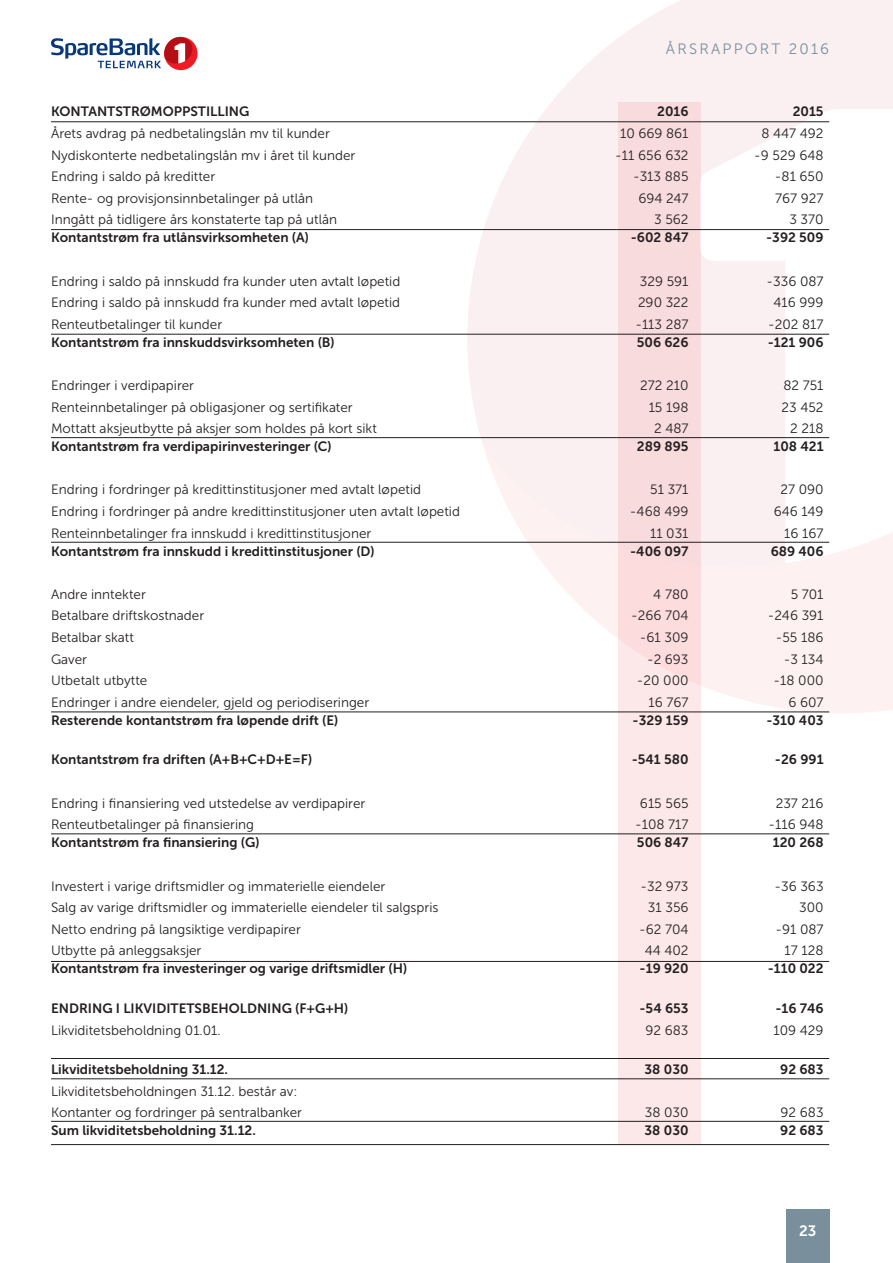
<style>
.page{position:relative;width:893px;height:1263px;background:#fff}
.page>*{position:absolute;margin:0;border:0;box-sizing:border-box;transform-origin:0 0}
.t1{font:15px "Museo Sans 300";letter-spacing:.15em;color:#798f9c}
.t2{font:15px "Museo Sans 700";color:#fff}
.t3{font:13.5px/21.6px "Museo Sans 300";color:#231f20}
.t4{font:13.5px "Museo Sans 700";color:#231f20}
</style>
<div class="page">
<svg style="left:467px;top:601px;width:426px;height:112px;fill:#fef1f2"></svg>
<svg style="left:467px;top:0;width:426px;height:601px;fill:#faf0f1"></svg>
<svg style="left:701px;top:109px;width:192px;height:454px"></svg>
<div style="left:618px;top:102px;width:83px;height:1042px;background:#fcdcdd"></div>
<hr style="left:51px;top:1144px;width:778px;height:1px;background:#231f20">
<hr style="left:51px;top:1078px;width:778px;height:1px;background:#231f20">
<hr style="left:51px;top:121px;width:778px;height:1px;background:#231f20">
<hr style="left:51px;top:229px;width:778px;height:1px;background:#231f20">
<hr style="left:51px;top:334px;width:778px;height:1px;background:#231f20">
<hr style="left:51px;top:437px;width:778px;height:1px;background:#231f20">
<hr style="left:51px;top:542px;width:778px;height:1px;background:#231f20">
<hr style="left:51px;top:711px;width:778px;height:1px;background:#231f20">
<hr style="left:51px;top:833px;width:778px;height:1px;background:#231f20">
<hr style="left:51px;top:961px;width:778px;height:1px;background:#231f20">
<hr style="left:51px;top:1121px;width:778px;height:1px;background:#231f20">
<hr style="left:51px;top:1058px;width:778px;height:1px;background:#231f20">
<svg style="left:164px;top:37px;width:34px;height:33px"></svg>
<svg style="left:51px;top:36px;width:143px;height:32px"></svg>
<div style="left:786px;top:1210px;width:43px;height:53px;background:#798f9c"></div>
<p class="t1" style="left:666px;top:41px;width:165px">ÅRSRAPPORT 2016</p>
<p class="t4" style="left:51px;top:104px;width:200px">KONTANTSTRØMOPPSTILLING</p>
<p class="t4" style="left:657px;top:104px;width:33px">2016</p>
<p class="t4" style="left:793px;top:104px;width:32px">2015</p>
<p class="t3" style="left:51px;top:123px;width:280px">Årets avdrag på nedbetalingslån mv til kunder</p>
<p class="t3" style="left:620px;top:123px;width:70px">10 669 861</p>
<p class="t3" style="left:761px;top:123px;width:64px">8 447 492</p>
<p class="t3" style="left:51px;top:144px;width:306px">Nydiskonterte nedbetalingslån mv i året til kunder</p>
<p class="t3" style="left:615px;top:144px;width:75px">-11 656 632</p>
<p class="t3" style="left:754px;top:144px;width:71px">-9 529 648</p>
<p class="t3" style="left:51px;top:166px;width:166px">Endring i saldo på kreditter</p>
<p class="t3" style="left:633px;top:166px;width:57px">-313 885</p>
<p class="t3" style="left:775px;top:166px;width:50px">-81 650</p>
<p class="t3" style="left:51px;top:187px;width:264px">Rente- og provisjonsinnbetalinger på utlån</p>
<p class="t3" style="left:638px;top:187px;width:52px">694 247</p>
<p class="t3" style="left:775px;top:187px;width:50px">767 927</p>
<p class="t3" style="left:51px;top:209px;width:287px">Inngått på tidligere års konstaterte tap på utlån</p>
<p class="t3" style="left:654px;top:209px;width:36px">3 562</p>
<p class="t3" style="left:789px;top:209px;width:36px">3 370</p>
<p class="t4" style="left:51px;top:230px;width:259px">Kontantstrøm fra utlånsvirksomheten (A)</p>
<p class="t4" style="left:631px;top:230px;width:59px">-602 847</p>
<p class="t4" style="left:766px;top:230px;width:59px">-392 509</p>
<p class="t3" style="left:51px;top:270px;width:351px">Endring i saldo på innskudd fra kunder uten avtalt løpetid</p>
<p class="t3" style="left:640px;top:270px;width:50px">329 591</p>
<p class="t3" style="left:766px;top:270px;width:59px">-336 087</p>
<p class="t3" style="left:51px;top:292px;width:351px">Endring i saldo på innskudd fra kunder med avtalt løpetid</p>
<p class="t3" style="left:638px;top:292px;width:52px">290 322</p>
<p class="t3" style="left:773px;top:292px;width:52px">416 999</p>
<p class="t3" style="left:51px;top:313px;width:173px">Renteutbetalinger til kunder</p>
<p class="t3" style="left:635px;top:313px;width:55px">-113 287</p>
<p class="t3" style="left:768px;top:313px;width:57px">-202 817</p>
<p class="t4" style="left:51px;top:335px;width:285px">Kontantstrøm fra innskuddsvirksomheten (B)</p>
<p class="t4" style="left:637px;top:335px;width:53px">506 626</p>
<p class="t4" style="left:768px;top:335px;width:57px">-121 906</p>
<p class="t3" style="left:51px;top:375px;width:145px">Endringer i verdipapirer</p>
<p class="t3" style="left:640px;top:375px;width:50px">272 210</p>
<p class="t3" style="left:783px;top:375px;width:42px">82 751</p>
<p class="t3" style="left:51px;top:396px;width:303px">Renteinnbetalinger på obligasjoner og sertifikater</p>
<p class="t3" style="left:649px;top:396px;width:41px">15 198</p>
<p class="t3" style="left:781px;top:396px;width:44px">23 452</p>
<p class="t3" style="left:51px;top:418px;width:327px">Mottatt aksjeutbytte på aksjer som holdes på kort sikt</p>
<p class="t3" style="left:654px;top:418px;width:36px">2 487</p>
<p class="t3" style="left:790px;top:418px;width:35px">2 218</p>
<p class="t4" style="left:51px;top:439px;width:282px">Kontantstrøm fra verdipapirinvesteringer (C)</p>
<p class="t4" style="left:637px;top:439px;width:53px">289 895</p>
<p class="t4" style="left:773px;top:439px;width:52px">108 421</p>
<p class="t3" style="left:51px;top:479px;width:372px">Endring i fordringer på kredittinstitusjoner med avtalt løpetid</p>
<p class="t3" style="left:650px;top:479px;width:40px">51 371</p>
<p class="t3" style="left:780px;top:479px;width:45px">27 090</p>
<p class="t3" style="left:51px;top:501px;width:410px">Endring i fordringer på andre kredittinstitusjoner uten avtalt løpetid</p>
<p class="t3" style="left:630px;top:501px;width:60px">-468 499</p>
<p class="t3" style="left:774px;top:501px;width:51px">646 149</p>
<p class="t3" style="left:51px;top:522px;width:322px">Renteinnbetalinger fra innskudd i kredittinstitusjoner</p>
<p class="t3" style="left:650px;top:522px;width:40px">11 031</p>
<p class="t3" style="left:784px;top:522px;width:41px">16 167</p>
<p class="t4" style="left:51px;top:543px;width:325px">Kontantstrøm fra innskudd i kredittinstitusjoner (D)</p>
<p class="t4" style="left:630px;top:543px;width:60px">-406 097</p>
<p class="t4" style="left:771px;top:543px;width:54px">689 406</p>
<p class="t3" style="left:51px;top:583px;width:96px">Andre inntekter</p>
<p class="t3" style="left:653px;top:583px;width:37px">4 780</p>
<p class="t3" style="left:791px;top:583px;width:34px">5 701</p>
<p class="t3" style="left:51px;top:605px;width:155px">Betalbare driftskostnader</p>
<p class="t3" style="left:631px;top:605px;width:59px">-266 704</p>
<p class="t3" style="left:768px;top:605px;width:57px">-246 391</p>
<p class="t3" style="left:51px;top:627px;width:84px">Betalbar skatt</p>
<p class="t3" style="left:640px;top:627px;width:50px">-61 309</p>
<p class="t3" style="left:776px;top:627px;width:49px">-55 186</p>
<p class="t3" style="left:51px;top:648px;width:38px">Gaver</p>
<p class="t3" style="left:647px;top:648px;width:43px">-2 693</p>
<p class="t3" style="left:784px;top:648px;width:41px">-3 134</p>
<p class="t3" style="left:51px;top:670px;width:98px">Utbetalt utbytte</p>
<p class="t3" style="left:637px;top:670px;width:53px">-20 000</p>
<p class="t3" style="left:774px;top:670px;width:52px">-18 000</p>
<p class="t3" style="left:51px;top:691px;width:320px">Endringer i andre eiendeler, gjeld og periodiseringer</p>
<p class="t3" style="left:648px;top:691px;width:42px">16 767</p>
<p class="t3" style="left:788px;top:691px;width:37px">6 607</p>
<p class="t4" style="left:51px;top:713px;width:289px">Resterende kontantstrøm fra løpende drift (E)</p>
<p class="t4" style="left:633px;top:713px;width:57px">-329 159</p>
<p class="t4" style="left:766px;top:713px;width:59px">-310 403</p>
<p class="t4" style="left:51px;top:752px;width:263px">Kontantstrøm fra driften (A+B+C+D+E=F)</p>
<p class="t4" style="left:632px;top:752px;width:58px">-541 580</p>
<p class="t4" style="left:775px;top:752px;width:50px">-26 991</p>
<p class="t3" style="left:51px;top:792px;width:316px">Endring i finansiering ved utstedelse av verdipapirer</p>
<p class="t3" style="left:640px;top:792px;width:50px">615 565</p>
<p class="t3" style="left:776px;top:792px;width:49px">237 216</p>
<p class="t3" style="left:51px;top:814px;width:205px">Renteutbetalinger på finansiering</p>
<p class="t3" style="left:635px;top:814px;width:55px">-108 717</p>
<p class="t3" style="left:768px;top:814px;width:57px">-116 948</p>
<p class="t4" style="left:51px;top:835px;width:210px">Kontantstrøm fra finansiering (G)</p>
<p class="t4" style="left:637px;top:835px;width:53px">506 847</p>
<p class="t4" style="left:773px;top:835px;width:52px">120 268</p>
<p class="t3" style="left:51px;top:875px;width:336px">Investert i varige driftsmidler og immaterielle eiendeler</p>
<p class="t3" style="left:640px;top:875px;width:50px">-32 973</p>
<p class="t3" style="left:774px;top:875px;width:51px">-36 363</p>
<p class="t3" style="left:51px;top:897px;width:389px">Salg av varige driftsmidler og immaterielle eiendeler til salgspris</p>
<p class="t3" style="left:648px;top:897px;width:42px">31 356</p>
<p class="t3" style="left:799px;top:897px;width:26px">300</p>
<p class="t3" style="left:51px;top:918px;width:251px">Netto endring på langsiktige verdipapirer</p>
<p class="t3" style="left:639px;top:918px;width:51px">-62 704</p>
<p class="t3" style="left:775px;top:918px;width:50px">-91 087</p>
<p class="t3" style="left:51px;top:940px;width:152px">Utbytte på anleggsaksjer</p>
<p class="t3" style="left:645px;top:940px;width:45px">44 402</p>
<p class="t3" style="left:785px;top:940px;width:40px">17 128</p>
<p class="t4" style="left:51px;top:961px;width:358px">Kontantstrøm fra investeringer og varige driftsmidler (H)</p>
<p class="t4" style="left:640px;top:961px;width:50px">-19 920</p>
<p class="t4" style="left:768px;top:961px;width:57px">-110 022</p>
<p class="t4" style="left:51px;top:1001px;width:299px">ENDRING I LIKVIDITETSBEHOLDNING (F+G+H)</p>
<p class="t4" style="left:639px;top:1001px;width:51px">-54 653</p>
<p class="t4" style="left:775px;top:1001px;width:50px">-16 746</p>
<p class="t3" style="left:51px;top:1019px;width:171px">Likviditetsbeholdning 01.01.</p>
<p class="t3" style="left:645px;top:1019px;width:45px">92 683</p>
<p class="t3" style="left:773px;top:1019px;width:52px">109 429</p>
<p class="t4" style="left:51px;top:1062px;width:179px">Likviditetsbeholdning 31.12.</p>
<p class="t4" style="left:645px;top:1062px;width:46px">38 030</p>
<p class="t4" style="left:780px;top:1062px;width:45px">92 683</p>
<p class="t3" style="left:51px;top:1080px;width:252px">Likviditetsbeholdningen 31.12. består av:<br>Kontanter og fordringer på sentralbanker</p>
<p class="t3" style="left:645px;top:1102px;width:45px">38 030</p>
<p class="t3" style="left:780px;top:1102px;width:45px">92 683</p>
<p class="t4" style="left:51px;top:1123px;width:206px">Sum likviditetsbeholdning 31.12.</p>
<p class="t4" style="left:645px;top:1123px;width:46px">38 030</p>
<p class="t4" style="left:780px;top:1123px;width:45px">92 683</p>
<p class="t2" style="left:799px;top:1222px;width:19px">23</p>
</div>
